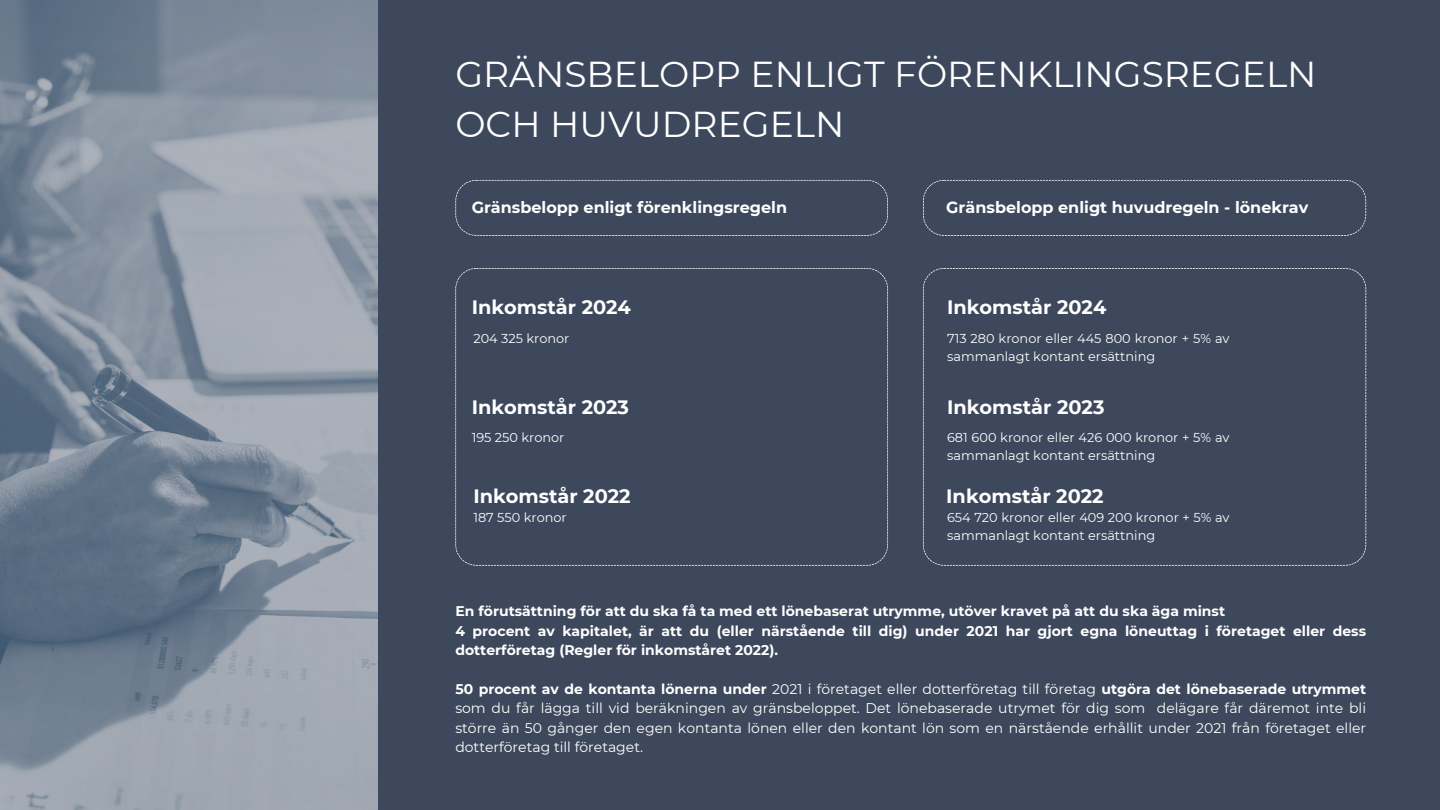
<style>
.page{position:relative;width:1440px;height:810px;background:#3d485c}
.page>*{position:absolute;margin:0;border:0;box-sizing:border-box;transform-origin:0 0}
.t1{font:36px/50.2px "Montserrat";color:#fff}
.t2{font:700 19.3px "Montserrat";color:#fff}
.t3{font:700 16px "Montserrat";color:#fff}
.t4{font:14px/19.5px "Montserrat";color:#fff;text-align:justify}
.t5{font:700 14px/19.5px "Montserrat";color:#fff}
.t6{font:12.9px/18px "Montserrat";color:#fff}
.s1{font-weight:700}
</style>
<div class="page">
<img style="left:0;top:0;width:378px;height:810px">
<svg style="left:455px;top:268px;width:433px;height:298px"></svg>
<svg style="left:923px;top:268px;width:443px;height:298px"></svg>
<svg style="left:923px;top:180px;width:443px;height:55px"></svg>
<svg style="left:455px;top:180px;width:433px;height:55px"></svg>
<p class="t1" style="left:455px;top:49px;width:863px">GRÄNSBELOPP ENLIGT FÖRENKLINGSREGELN<br>OCH HUVUDREGELN</p>
<p class="t3" style="left:472px;top:197px;width:317px">Gränsbelopp enligt förenklingsregeln</p>
<p class="t3" style="left:946px;top:197px;width:364px">Gränsbelopp enligt huvudregeln - lönekrav</p>
<p class="t2" style="left:472px;top:296px;width:161px">Inkomstår 2024</p>
<p class="t6" style="left:473px;top:329px;width:98px">204 325 kronor</p>
<p class="t2" style="left:947px;top:296px;width:161px">Inkomstår 2024</p>
<p class="t6" style="left:947px;top:329px;width:284px">713 280 kronor eller 445 800 kronor + 5% av sammanlagt kontant ersättning</p>
<p class="t2" style="left:472px;top:395px;width:159px">Inkomstår 2023</p>
<p class="t2" style="left:947px;top:395px;width:159px">Inkomstår 2023</p>
<p class="t6" style="left:472px;top:428px;width:94px">195 250 kronor</p>
<p class="t6" style="left:947px;top:428px;width:284px">681 600 kronor eller 426 000 kronor + 5% av sammanlagt kontant ersättning</p>
<p class="t2" style="left:473px;top:484px;width:159px">Inkomstår 2022</p>
<p class="t2" style="left:946px;top:484px;width:159px">Inkomstår 2022</p>
<p class="t6" style="left:473px;top:508px;width:95px">187 550 kronor</p>
<p class="t6" style="left:947px;top:508px;width:284px">654 720 kronor eller 409 200 kronor + 5% av sammanlagt kontant ersättning</p>
<p class="t5" style="left:455px;top:601px;width:771px">En förutsättning för att du ska få ta med ett lönebaserat utrymme, utöver kravet på att du ska äga minst</p>
<p class="t5" style="left:455px;top:621px;width:912px">4 procent av kapitalet, är att du (eller närstående till dig) under 2021 har gjort egna löneuttag i företaget eller dess dotterföretag (Regler för inkomståret 2022).</p>
<p class="t4" style="left:455px;top:679px;width:912px"><span class="s1">50 procent av de kontanta lönerna under</span> 2021 i företaget eller dotterföretag till företag <span class="s1">utgöra det lönebaserade utrymmet </span>som du får lägga till vid beräkningen av gränsbeloppet. Det lönebaserade utrymet för dig som delägare får däremot inte bli större än 50 gånger den egen kontanta lönen eller den kontant lön som en närstående erhållit under 2021 från företaget eller dotterföretag till företaget.</p>
</div>
